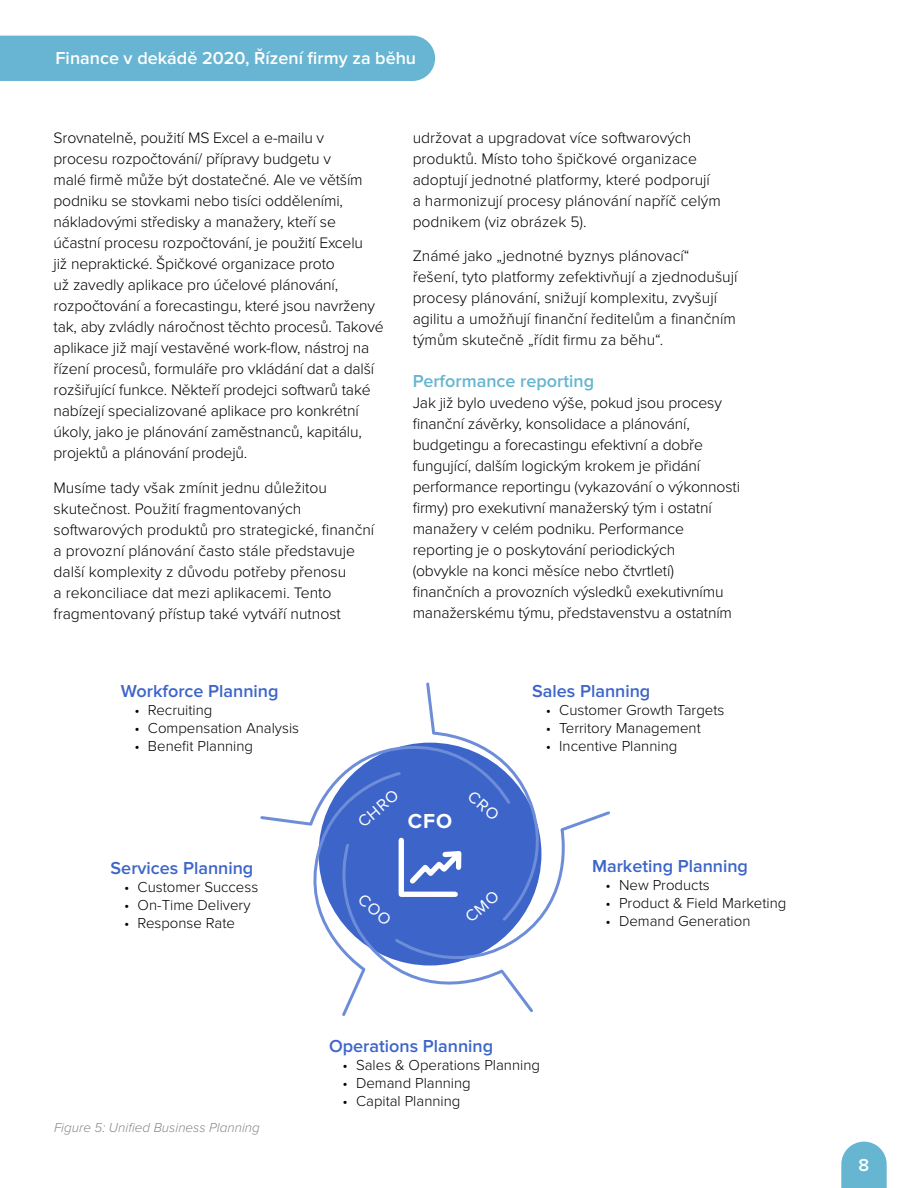
<style>
.page{position:relative;width:918px;height:1188px;background:#fff}
.page>*{position:absolute;margin:0;border:0;box-sizing:border-box;transform-origin:0 0}
.t1{font:700 21px "Proxima Nova";color:#fff}
.t2{font:600 18px "Proxima Nova";color:#3d65c9}
.t3{font:600 18px "Proxima Nova";color:#fff}
.t4{font:600 18px "Proxima Nova";color:#66b5d1}
.t5{font:16.5px "Proxima Nova";color:#fff}
.t6{font:300 15.75px/21px "Proxima Nova";letter-spacing:-.01em;color:#000}
.t7{font:300 15px "Proxima Nova";color:#000}
.t8{font:italic 300 13.5px "Proxima Nova";color:#878787}
</style>
<div class="page">
<div style="left:0;top:36px;width:435px;height:45px;background:#67b5d2"></div>
<svg style="left:841px;top:1142px;width:46px;height:46px"></svg>
<svg style="left:260px;top:682px;width:350px;height:334px"></svg>
<p class="t3" style="left:56px;top:48px;width:362px">Finance v dekádě 2020, Řízení firmy za běhu</p>
<p class="t6" style="left:54px;top:128px;width:332px">Srovnatelně, použití MS Excel a e-mailu v<br>procesu rozpočtování/ přípravy budgetu v<br>malé firmě může být dostatečné. Ale ve větším podniku se stovkami nebo tisíci odděleními, nákladovými středisky a manažery, kteří se účastní procesu rozpočtování, je použití Excelu<br>již nepraktické. Špičkové organizace proto<br>už zavedly aplikace pro účelové plánování, rozpočtování a forecastingu, které jsou navrženy tak, aby zvládly náročnost těchto procesů. Takové aplikace již mají vestavěné work-flow, nástroj na řízení procesů, formuláře pro vkládání dat a další rozšiřující funkce. Někteří prodejci softwarů také nabízejí specializované aplikace pro konkrétní úkoly, jako je plánování zaměstnanců, kapitálu, projektů a plánování prodejů.</p>
<p class="t6" style="left:54px;top:477px;width:322px">Musíme tady však zmínit jednu důležitou skutečnost. Použití fragmentovaných softwarových produktů pro strategické, finanční a provozní plánování často stále představuje další komplexity z důvodu potřeby přenosu<br>a rekonciliace dat mezi aplikacemi. Tento fragmentovaný přístup také vytváří nutnost</p>
<p class="t6" style="left:413px;top:127px;width:310px">udržovat a upgradovat více softwarových produktů. Místo toho špičkové organizace adoptují jednotné platformy, které podporují a harmonizují procesy plánování napříč celým podnikem (viz obrázek 5).</p>
<p class="t6" style="left:413px;top:246px;width:326px">Známé jako „jednotné byznys plánovací“ řešení, tyto platformy zefektivňují a zjednodušují procesy plánování, snižují komplexitu, zvyšují agilitu a umožňují finanční ředitelům a finančním týmům skutečně „řídit firmu za běhu“.</p>
<p class="t4" style="left:413px;top:371px;width:183px">Performance reporting</p>
<p class="t6" style="left:413px;top:392px;width:329px">Jak již bylo uvedeno výše, pokud jsou procesy finanční závěrky, konsolidace a plánování, budgetingu a forecastingu efektivní a dobře fungující, dalším logickým krokem je přidání performance reportingu (vykazování o výkonnosti firmy) pro exekutivní manažerský tým i ostatní manažery v celém podniku. Performance reporting je o poskytování periodických<br>(obvykle na konci měsíce nebo čtvrtletí) finančních a provozních výsledků exekutivnímu manažerskému týmu, představenstvu a ostatním</p>
<p class="t2" style="left:121px;top:680px;width:159px">Workforce Planning</p>
<p class="t7" style="left:134px;top:701px;width:79px">• Recruiting</p>
<p class="t7" style="left:134px;top:719px;width:166px">• Compensation Analysis</p>
<p class="t7" style="left:134px;top:737px;width:120px">• Benefit Planning</p>
<p class="t2" style="left:111px;top:858px;width:144px">Services Planning</p>
<p class="t7" style="left:124px;top:879px;width:136px">• Customer Success</p>
<p class="t7" style="left:124px;top:897px;width:128px">• On-Time Delivery</p>
<p class="t7" style="left:124px;top:915px;width:112px">• Response Rate</p>
<p class="t5" style="left:354px;top:817px;width:50px;rotate:-41deg">CHRO</p>
<h1 class="t1" style="left:408px;top:809px;width:46px">CFO</h1>
<p class="t2" style="left:532px;top:680px;width:120px">Sales Planning</p>
<p class="t7" style="left:546px;top:701px;width:180px">• Customer Growth Targets</p>
<p class="t7" style="left:546px;top:719px;width:157px">• Territory Management</p>
<p class="t7" style="left:546px;top:737px;width:133px">• Incentive Planning</p>
<p class="t2" style="left:592px;top:855px;width:158px">Marketing Planning</p>
<p class="t7" style="left:606px;top:876px;width:106px">• New Products</p>
<p class="t7" style="left:606px;top:894px;width:182px">• Product &amp; Field Marketing</p>
<p class="t7" style="left:606px;top:912px;width:146px">• Demand Generation</p>
<p class="t8" style="left:54px;top:1121px;width:207px">Figure 5: Unified Business Planning</p>
<p class="t2" style="left:329px;top:1036px;width:166px">Operations Planning</p>
<p class="t7" style="left:343px;top:1056px;width:199px">• Sales &amp; Operations Planning</p>
<p class="t7" style="left:343px;top:1074px;width:130px">• Demand Planning</p>
<p class="t7" style="left:343px;top:1092px;width:119px">• Capital Planning</p>
<p class="t3" style="left:859px;top:1154px;width:12px">8</p>
</div>
